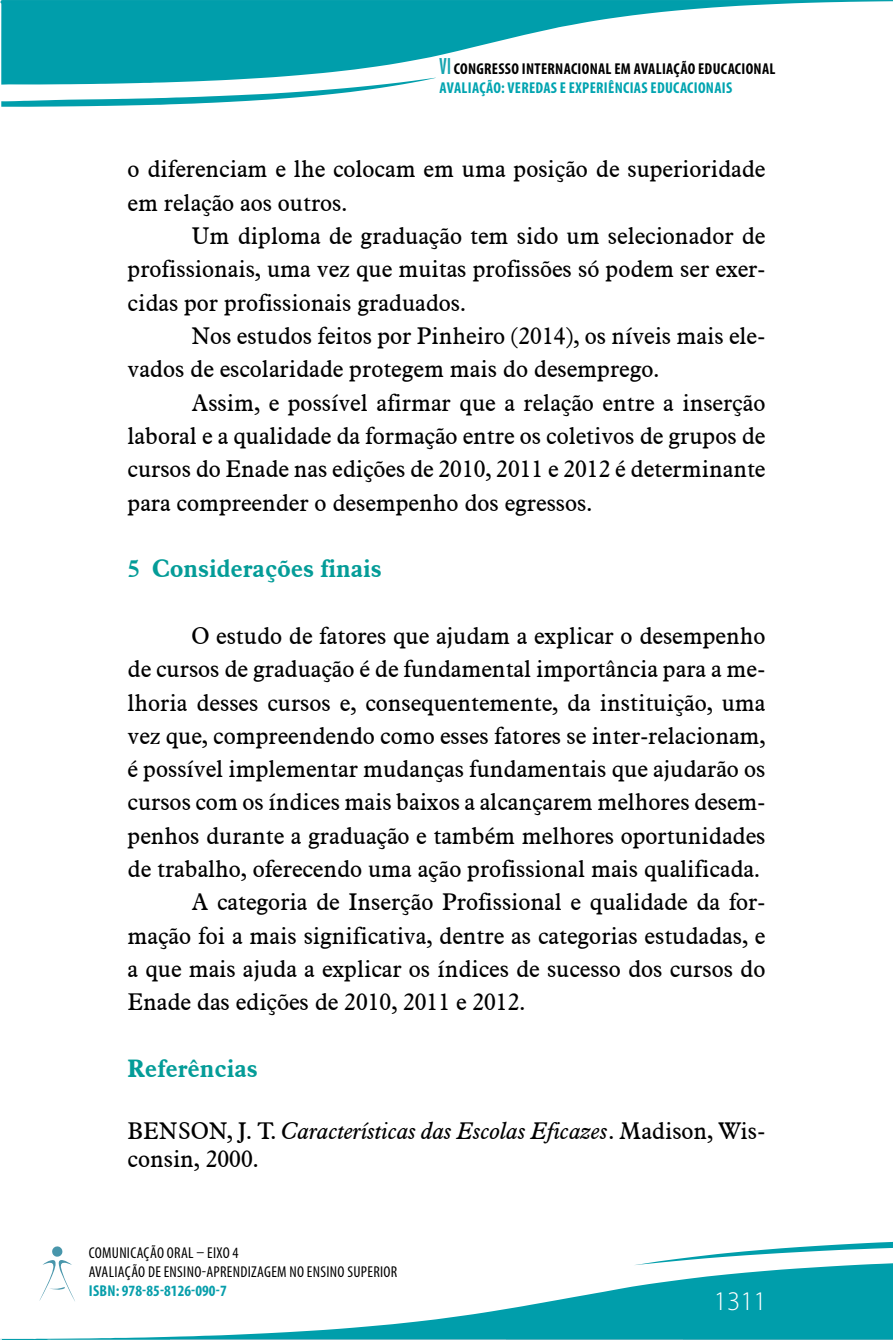
<style>
.page{position:relative;width:893px;height:1340px;background:#fff}
.page>*{position:absolute;margin:0;border:0;box-sizing:border-box;transform-origin:0 0}
.t1{font:300 27px "Myriad Pro";color:#fff}
.TÍTULO_01{font:700 24.75px "Aldine 721 BT";color:#049c98}
.t2{font:23.62px/33.3px "Aldine 721 BT";color:#000;text-align:justify}
.t3{font:700 condensed 15.75px/18.9px "Myriad Pro";letter-spacing:.02em;color:#000}
.t4{font:condensed 15.75px/18.9px "Myriad Pro";letter-spacing:.02em;color:#000}
.t5{font:700 condensed 15.75px "Myriad Pro";color:#079eab}
.s1{font-size:23.62px;color:#15a4b0}
.s2{color:#00a4b0}
.s3{font-style:italic}
</style>
<div class="page">
<svg style="left:37px;top:1265px;width:856px;height:74px"></svg>
<hr style="left:683px;top:1339px;width:210px;height:1px;background:#46abb7">
<hr style="left:170px;top:1339px;width:337px;height:1px;background:#72b8c4">
<hr style="left:507px;top:1339px;width:176px;height:1px;background:#5bb0bc">
<svg style="left:47px;top:1339px;width:123px;height:1px"></svg>
<svg style="left:0;top:1338px;width:37px;height:1px"></svg>
<svg style="left:635px;top:1241px;width:258px;height:24px"></svg>
<svg style="left:40px;top:1246px;width:35px;height:55px"></svg>
<svg style="left:0;top:0;width:893px;height:78px;fill:#009eab"></svg>
<svg style="left:1px;top:78px;width:434px;height:29px"></svg>
<p class="t3" style="left:440px;top:59px;width:337px"><span class="s1">VI</span> CONGRESSO INTERNACIONAL EM AVALIAÇÃO EDUCACIONAL<br><span class="s2">AVALIAÇÃO: VEREDAS E EXPERIÊNCIAS EDUCACIONAIS</span></p>
<p class="t2" style="left:128px;top:152px;width:639px">o diferenciam e lhe colocam em uma posição de superioridade em relação aos outros.</p>
<p class="t2" style="left:128px;top:219px;width:639px;text-indent:64px">Um diploma de graduação tem sido um selecionador de profissionais, uma vez que muitas profissões só podem ser exer&shy;cidas por profissionais graduados.</p>
<p class="t2" style="left:128px;top:319px;width:639px;text-indent:64px">Nos estudos feitos por Pinheiro (2014), os níveis mais ele&shy;vados de escolaridade protegem mais do desemprego.</p>
<p class="t2" style="left:128px;top:385px;width:639px;text-indent:64px">Assim, e possível afirmar que a relação entre a inserção laboral e a qualidade da formação entre os coletivos de grupos de cursos do Enade nas edições de 2010, 2011 e 2012 é determinante para compreender o desempenho dos egressos.</p>
<p class="TÍTULO_01" style="left:128px;top:553px;width:256px">5 Considerações finais</p>
<p class="t2" style="left:128px;top:618px;width:639px;text-indent:64px">O estudo de fatores que ajudam a explicar o desempenho de cursos de graduação é de fundamental importância para a me&shy;lhoria desses cursos e, consequentemente, da instituição, uma vez que, compreendendo como esses fatores se inter-relacionam, é possível implementar mudanças fundamentais que ajudarão os cursos com os índices mais baixos a alcançarem melhores desem&shy;penhos durante a graduação e também melhores oportunidades de trabalho, oferecendo uma ação profissional mais qualificada.</p>
<p class="t2" style="left:128px;top:885px;width:639px;text-indent:64px">A categoria de Inserção Profissional e qualidade da for&shy;mação foi a mais significativa, dentre as categorias estudadas, e a que mais ajuda a explicar os índices de sucesso dos cursos do Enade das edições de 2010, 2011 e 2012.</p>
<p class="TÍTULO_01" style="left:128px;top:1053px;width:132px">Referências</p>
<p class="t2" style="left:128px;top:1115px;width:639px;line-height:28.3px">BENSON, J. T. <span class="s3">Características das Escolas Eficazes</span>. Madison, Wis&shy;consin, 2000.</p>
<p class="t4" style="left:89px;top:1242px;width:310px">COMUNICAÇÃO ORAL – EIXO 4<br>AVALIAÇÃO DE ENSINO-APRENDIZAGEM NO ENSINO SUPERIOR</p>
<p class="t5" style="left:89px;top:1280px;width:139px">ISBN: 978-85-8126-090-7</p>
<p class="t1" style="left:714px;top:1286px;width:54px">1311</p>
</div>
